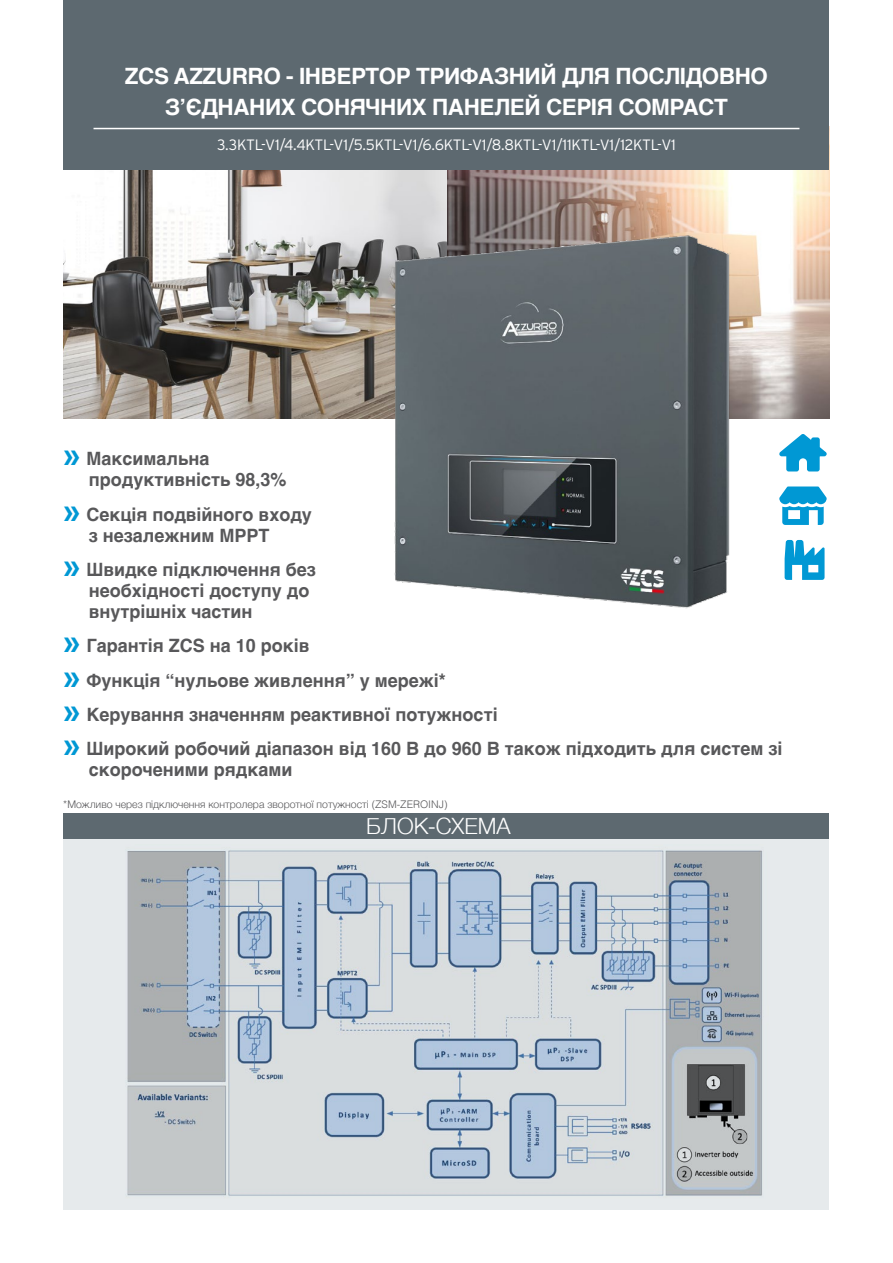
<style>
.page{position:relative;width:893px;height:1263px;background:#fff}
.page>*{position:absolute;margin:0;border:0;box-sizing:border-box;transform-origin:0 0}
.t1{font:700 22.5px/31.5px "Helvetica";letter-spacing:-.02em;color:#fff;text-align:center}
.t2{font:300 22.5px "Helvetica";color:#fff}
.t3{font:700 18.3px/21px "Helvetica";color:#58585a}
.t4{font:300 15px "Interstate";letter-spacing:-.01em;color:#fff}
.t5{font:300 10.5px "Helvetica";color:#58585a}
.s1{font-family:"Interstate";font-size:27.6px;color:#0098d4}
</style>
<div class="page">
<img style="left:63px;top:169px;width:766px;height:250px">
<div style="left:63px;top:839px;width:766px;height:371px;background:#e6eaec"></div>
<div style="left:63px;top:813px;width:766px;height:26px;background:#5d6970"></div>
<img style="left:382px;top:229px;width:447px;height:380px">
<svg style="left:785px;top:540px;width:39px;height:40px"></svg>
<img style="left:127px;top:850px;width:635px;height:346px">
<div style="left:63px;top:0;width:766px;height:169px;background:#5d6970"></div>
<hr style="left:94px;top:128px;width:705px;height:1px;background:#fff">
<p class="t1" style="left:125px;top:61px;width:645px">ZCS AZZURRO - ІНВЕРТОР ТРИФАЗНИЙ ДЛЯ ПОСЛІДОВНО<br>З’ЄДНАНИХ СОНЯЧНИХ ПАНЕЛЕЙ СЕРІЯ COMPACT</p>
<p class="t4" style="left:217px;top:136px;width:460px">3.3KTL-V1/4.4KTL-V1/5.5KTL-V1/6.6KTL-V1/8.8KTL-V1/11KTL-V1/12KTL-V1</p>
<p class="t3" style="left:89px;top:448px;width:199px;line-height:21.5px;text-indent:-26px"><span class="s1">»</span> Максимальна продуктивність 98,3%</p>
<p class="t3" style="left:89px;top:504px;width:225px;text-indent:-26px"><span class="s1">»</span> Секція подвійного входу з незалежним MPPT</p>
<p class="t3" style="left:89px;top:559px;width:229px;text-indent:-26px"><span class="s1">»</span> Швидке підключення без необхідності доступу до внутрішніх частин</p>
<p class="t3" style="left:63px;top:629px;width:721px;line-height:34.3px"><span class="s1">»</span> Гарантія ZCS на 10 років<br><span class="s1">»</span> Функція “нульове живлення” у мережі*<br><span class="s1">»</span> Керування значенням реактивної потужності<br><span class="s1">»</span> Широкий робочий діапазон від 160 В до 960 В також підходить для систем зі</p>
<p class="t3" style="left:89px;top:759px;width:205px">скороченими рядками</p>
<p class="t2" style="left:366px;top:807px;width:146px">БЛОК-СХЕМА</p>
<p class="t5" style="left:63px;top:795px;width:386px">*Можливо через підключення контролера зворотної потужності (ZSM-ZEROINJ)</p>
</div>
